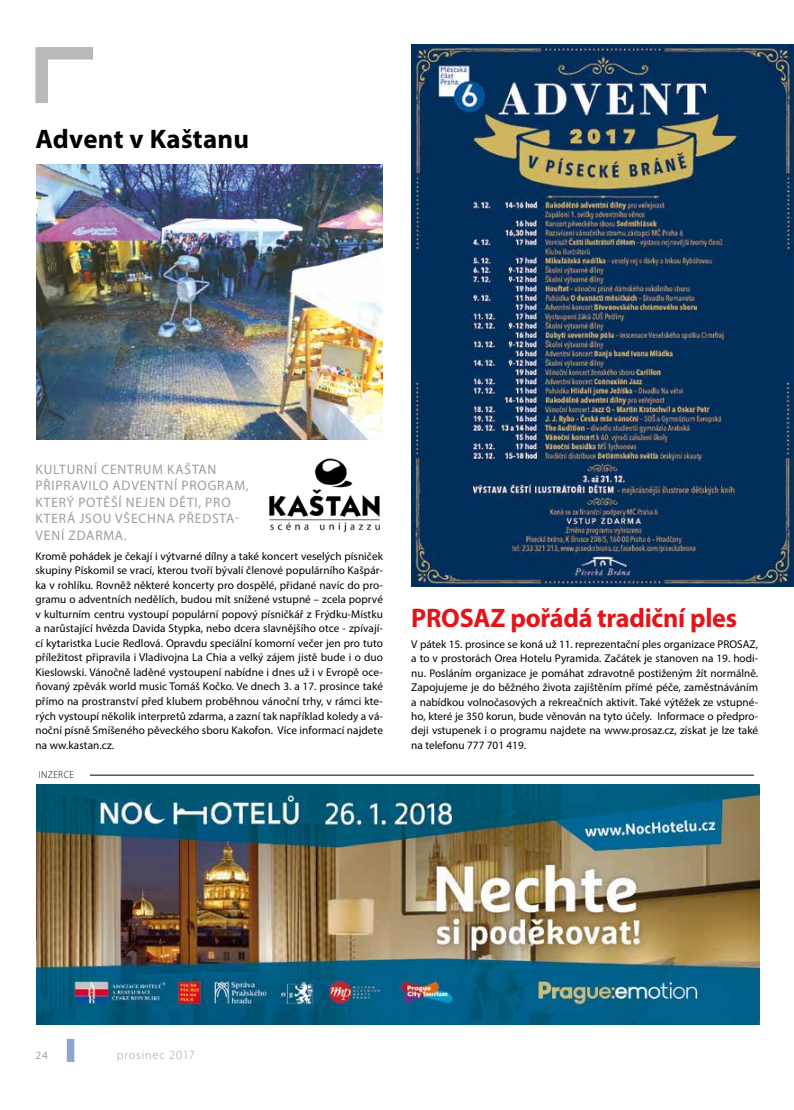
<style>
.page{position:relative;width:794px;height:1110px;background:#fff}
.page>*{position:absolute;margin:0;border:0;box-sizing:border-box;transform-origin:0 0}
.t1{font:700 26.88px "Myriad Pro";letter-spacing:-.01em;color:#e31519}
.t2{font:700 26.88px "Myriad Pro";letter-spacing:.01em;color:#000}
.t3{font:13.75px/16.5px "Myriad Pro";letter-spacing:.06em;color:#9c9e9f}
.t4{font:300 12.5px "Myriad Pro";letter-spacing:.06em;color:#a1a2a4}
.t5{font:11.25px/14.5px "Myriad Pro";color:#000;text-align:justify}
.t6{font:11.25px "Myriad Pro";color:#a1a2a4}
.t7{font:300 10px "Myriad Pro";letter-spacing:.04em;color:#000}
</style>
<div class="page">
<div style="left:67px;top:1038px;width:7px;height:23px;background:#89a5d0"></div>
<svg style="left:35px;top:47px;width:58px;height:56px"></svg>
<img style="left:411px;top:45px;width:383px;height:541px">
<img style="left:36px;top:784px;width:723px;height:240px">
<hr style="left:42px;top:774px;width:712px;height:1px;background:#000">
<div style="left:35px;top:767px;width:54px;height:16px;background:#fff"></div>
<img style="left:36px;top:165px;width:347px;height:274px">
<img style="left:269px;top:458px;width:111px;height:75px">
<h1 class="t2" style="left:35px;top:121px;width:215px">Advent v Kaštanu</h1>
<p class="t3" style="left:36px;top:460px;width:214px">KULTURNÍ CENTRUM KAŠTAN<br>PŘIPRAVILO ADVENTNÍ PROGRAM,<br>KTERÝ POTĚŠÍ NEJEN DĚTI, PRO<br>KTERÁ JSOU VŠECHNA PŘEDSTA-<br>VENÍ ZDARMA.</p>
<p class="t5" style="left:35px;top:548px;width:349px">Kromě pohádek je čekají i výtvarné dílny a také koncert veselých písniček skupiny Pískomil se vrací, kterou tvoří bývalí členové populárního Kašpár&shy;ka v rohlíku. Rovněž některé koncerty pro dospělé, přidané navíc do pro&shy;gramu o adventních nedělích, budou mít snížené vstupné – zcela poprvé v kulturním centru vystoupí populární popový písničkář z Frýdku-Místku a narůstající hvězda Davida Stypka, nebo dcera slavnějšího otce - zpívají&shy;cí kytaristka Lucie Redlová. Opravdu speciální komorní večer jen pro tuto příležitost připravila i Vladivojna La Chia a velký zájem jistě bude i o duo Kieslowski. Vánočně laděné vystoupení nabídne i dnes už i v Evropě oce&shy;ňovaný zpěvák world music Tomáš Kočko. Ve dnech 3. a 17. prosince také přímo na prostranství před klubem proběhnou vánoční trhy, v rámci kte&shy;rých vystoupí několik interpretů zdarma, a zazní tak například koledy a vá&shy;noční písně Smíšeného pěveckého sboru Kakofon. Více informací najdete na ww.kastan.cz.</p>
<p class="t7" style="left:39px;top:768px;width:37px">INZERCE</p>
<h1 class="t1" style="left:411px;top:599px;width:327px">PROSAZ pořádá tradiční ples</h1>
<p class="t5" style="left:411px;top:636px;width:348px">V pátek 15. prosince se koná už 11. reprezentační ples organizace PROSAZ, a to v prostorách Orea Hotelu Pyramida. Začátek je stanoven na 19. hodi&shy;nu. Posláním organizace je pomáhat zdravotně postiženým žít normálně.<br>Zapojujeme je do běžného života zajištěním přímé péče, zaměstnáváním a nabídkou volnočasových a rekreačních aktivit. Také výtěžek ze vstupné&shy;ho, které je 350 korun, bude věnován na tyto účely. Informace o předpro&shy;deji vstupenek i o programu najdete na www.prosaz.cz, získat je lze také na telefonu 777 701 419.</p>
<p class="t6" style="left:35px;top:1048px;width:14px">24</p>
<p class="t4" style="left:117px;top:1047px;width:79px">prosinec 2017</p>
</div>
